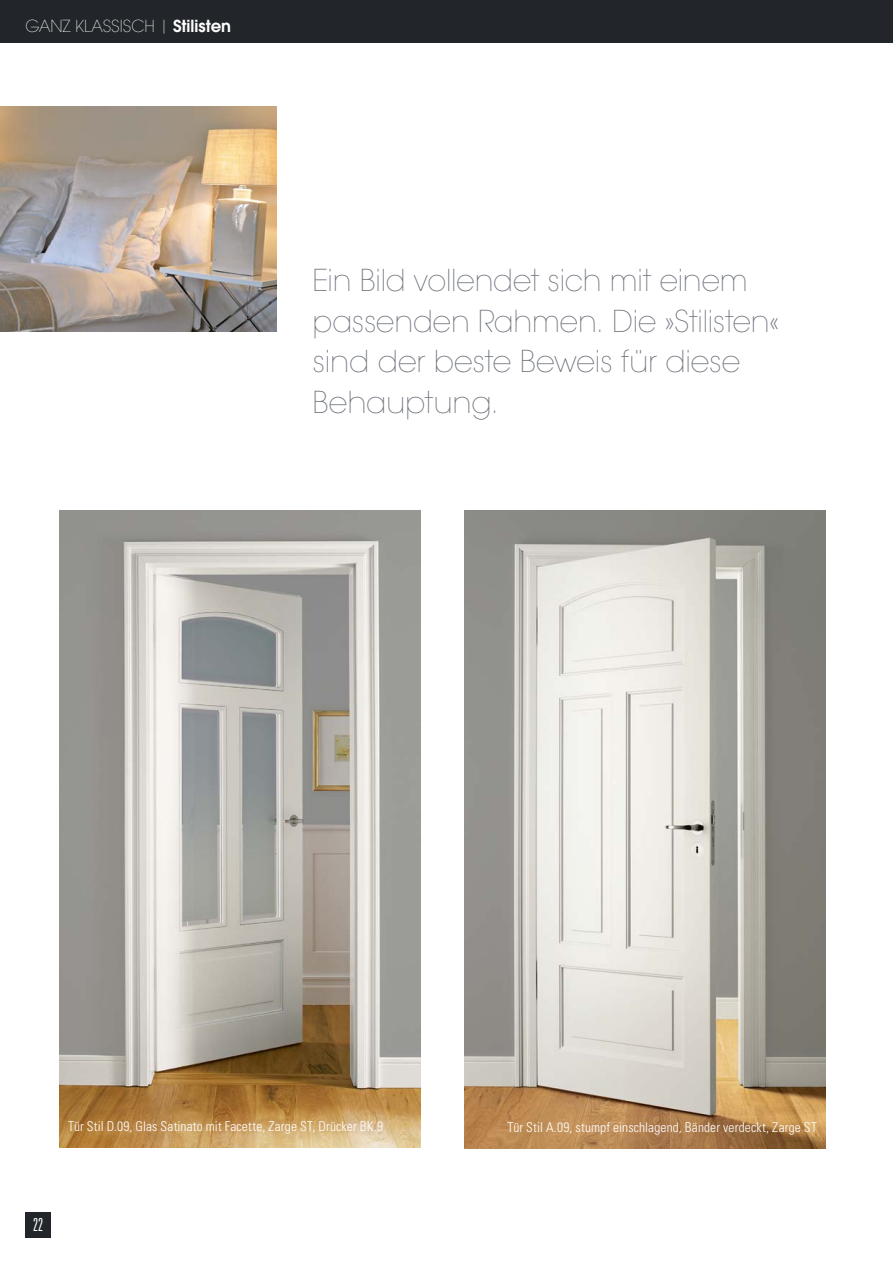
<style>
.page{position:relative;width:893px;height:1263px;background:#fff}
.page>*{position:absolute;margin:0;border:0;box-sizing:border-box;transform-origin:0 0}
.t1{font:200 30px/40.5px "ITC Avant Garde W1 G";letter-spacing:-.01em;color:#6c717a}
.t2{font:300 ultra-condensed 18px "Univers";color:#fff}
.t3{font:200 16.5px "ITC Avant Garde W1 G";color:#fff}
.t4{font:300 condensed 13.5px "Univers LT Std";letter-spacing:.01em;color:#fff}
.s1{font-weight:600}
</style>
<div class="page">
<img style="left:0;top:106px;width:276px;height:226px">
<img style="left:60px;top:510px;width:361px;height:637px">
<img style="left:464px;top:510px;width:361px;height:638px">
<div style="left:0;top:0;width:893px;height:43px;background:#22262b"></div>
<div style="left:26px;top:1212px;width:25px;height:26px;background:#22262b"></div>
<p class="t3" style="left:26px;top:15px;width:207px">GANZ KLASSISCH | <span class="s1">Stilisten</span></p>
<h1 class="t1" style="left:313px;top:260px;width:468px">Ein Bild vollendet sich mit einem passenden Rahmen. Die »Stilisten« sind der beste Beweis für diese<br>Behauptung.</h1>
<p class="t4" style="left:68px;top:1118px;width:316px">Tür Stil D.09, Glas Satinato mit Facette, Zarge ST, Drücker BK.9</p>
<p class="t4" style="left:507px;top:1119px;width:311px">Tür Stil A.09, stumpf einschlagend, Bänder verdeckt, Zarge ST</p>
<h2 class="t2" style="left:33px;top:1214px;width:11px">22</h2>
</div>
